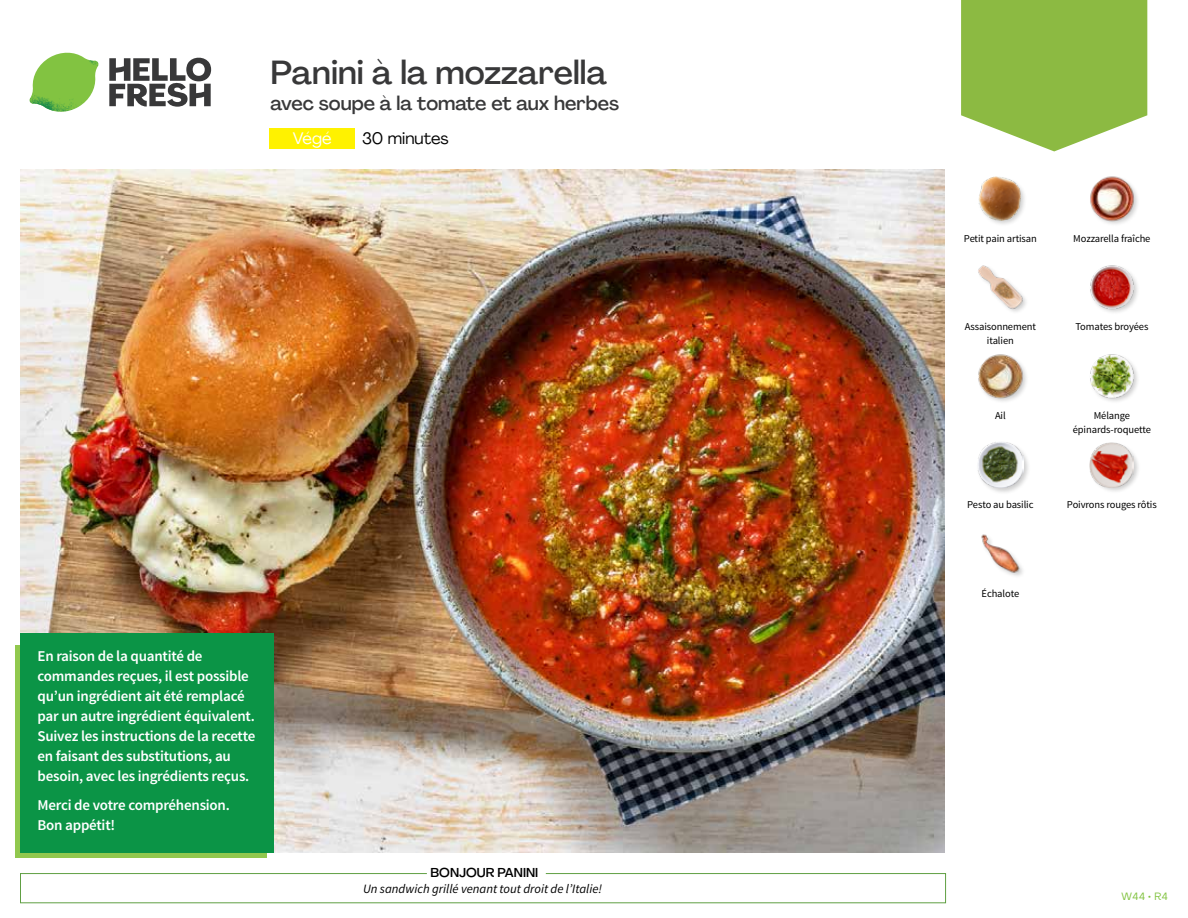
<style>
.page{position:relative;width:1188px;height:918px;background:#fff}
.page>*{position:absolute;margin:0;border:0;box-sizing:border-box;transform-origin:0 0}
.t1{font:500 33px "Agrandir";color:#383839}
.t2{font:500 19.5px "Agrandir";color:#383839}
.t3{font:16.5px "Agrandir";color:#000}
.t4{font:16.5px "Agrandir";color:#fff}
.t5{font:600 15px/20px "Source Sans Pro";letter-spacing:-.015em;color:#fff}
.t6{font:italic 12.75px "Source Sans Pro";color:#000}
.t7{font:500 12.75px "Agrandir";color:#000}
.t8{font:10.5px/13.5px "Source Sans Pro";letter-spacing:-.01em;color:#000;text-align:center}
.t9{font:10.5px "Agrandir";color:#82c341}
</style>
<div class="page">
<div style="left:270px;top:128px;width:85px;height:20px;background:#fff200"></div>
<svg style="left:109px;top:57px;width:102px;height:50px"></svg>
<svg style="left:34px;top:53px;width:62px;height:40px"></svg>
<img style="left:67px;top:53px;width:32px;height:26px">
<img style="left:33px;top:75px;width:59px;height:11px">
<img style="left:29px;top:79px;width:61px;height:33px">
<img style="left:65px;top:86px;width:27px;height:25px">
<div style="left:20px;top:873px;width:926px;height:30px;border:1px solid #609f43"></div>
<div style="left:427px;top:865px;width:119px;height:15px;background:#fff"></div>
<img style="left:21px;top:170px;width:924px;height:682px">
<svg style="left:961px;top:0;width:186px;height:151px;background:#99c258"></svg>
<img style="left:981px;top:534px;width:42px;height:42px">
<div style="left:1089px;top:442px;width:52px;height:52px;background:#000;opacity:.2"></div>
<img style="left:1090px;top:443px;width:44px;height:44px">
<div style="left:976px;top:441px;width:55px;height:55px;background:#000;opacity:.2"></div>
<img style="left:977px;top:442px;width:46px;height:46px">
<img style="left:1090px;top:354px;width:48px;height:48px">
<img style="left:978px;top:354px;width:49px;height:48px">
<img style="left:1090px;top:265px;width:48px;height:48px">
<img style="left:978px;top:265px;width:48px;height:47px">
<img style="left:1090px;top:176px;width:48px;height:48px">
<div style="left:978px;top:176px;width:49px;height:51px;background:#000;opacity:.2"></div>
<img style="left:979px;top:177px;width:43px;height:43px">
<svg style="left:16px;top:645px;width:251px;height:213px;background:#79be4c"></svg>
<div style="left:21px;top:633px;width:253px;height:219px;background:#0b9446"></div>
<h1 class="t1" style="left:271px;top:52px;width:338px">Panini à la mozzarella</h1>
<h2 class="t2" style="left:271px;top:91px;width:350px">avec soupe à la tomate et aux herbes</h2>
<p class="t4" style="left:293px;top:128px;width:40px">Végé</p>
<p class="t3" style="left:362px;top:128px;width:88px">30 minutes</p>
<p class="t5" style="left:38px;top:647px;width:219px">En raison de la quantité de commandes reçues, il est possible qu’un ingrédient ait été remplacé par un autre ingrédient équivalent.<br>Suivez les instructions de la recette en faisant des substitutions, au besoin, avec les ingrédients reçus.</p>
<p class="t5" style="left:38px;top:795px;width:194px">Merci de votre compréhension.<br>Bon appétit!</p>
<p class="t7" style="left:431px;top:864px;width:109px">BONJOUR PANINI</p>
<p class="t6" style="left:363px;top:881px;width:241px">Un sandwich grillé venant tout droit de l’Italie!</p>
<p class="t8" style="left:964px;top:232px;width:74px">Petit pain artisan</p>
<p class="t8" style="left:1073px;top:232px;width:79px">Mozzarella fraîche</p>
<p class="t8" style="left:965px;top:320px;width:73px">Assaisonnement</p>
<p class="t8" style="left:1075px;top:320px;width:75px">Tomates broyées</p>
<p class="t8" style="left:987px;top:334px;width:28px">italien</p>
<p class="t8" style="left:995px;top:409px;width:12px">Ail</p>
<p class="t8" style="left:1073px;top:409px;width:80px">Mélange épinards-roquette</p>
<p class="t8" style="left:967px;top:498px;width:68px">Pesto au basilic</p>
<p class="t8" style="left:1067px;top:498px;width:91px">Poivrons rouges rôtis</p>
<p class="t8" style="left:982px;top:587px;width:39px">Échalote</p>
<p class="t9" style="left:1121px;top:890px;width:48px">W44 • R4</p>
</div>
